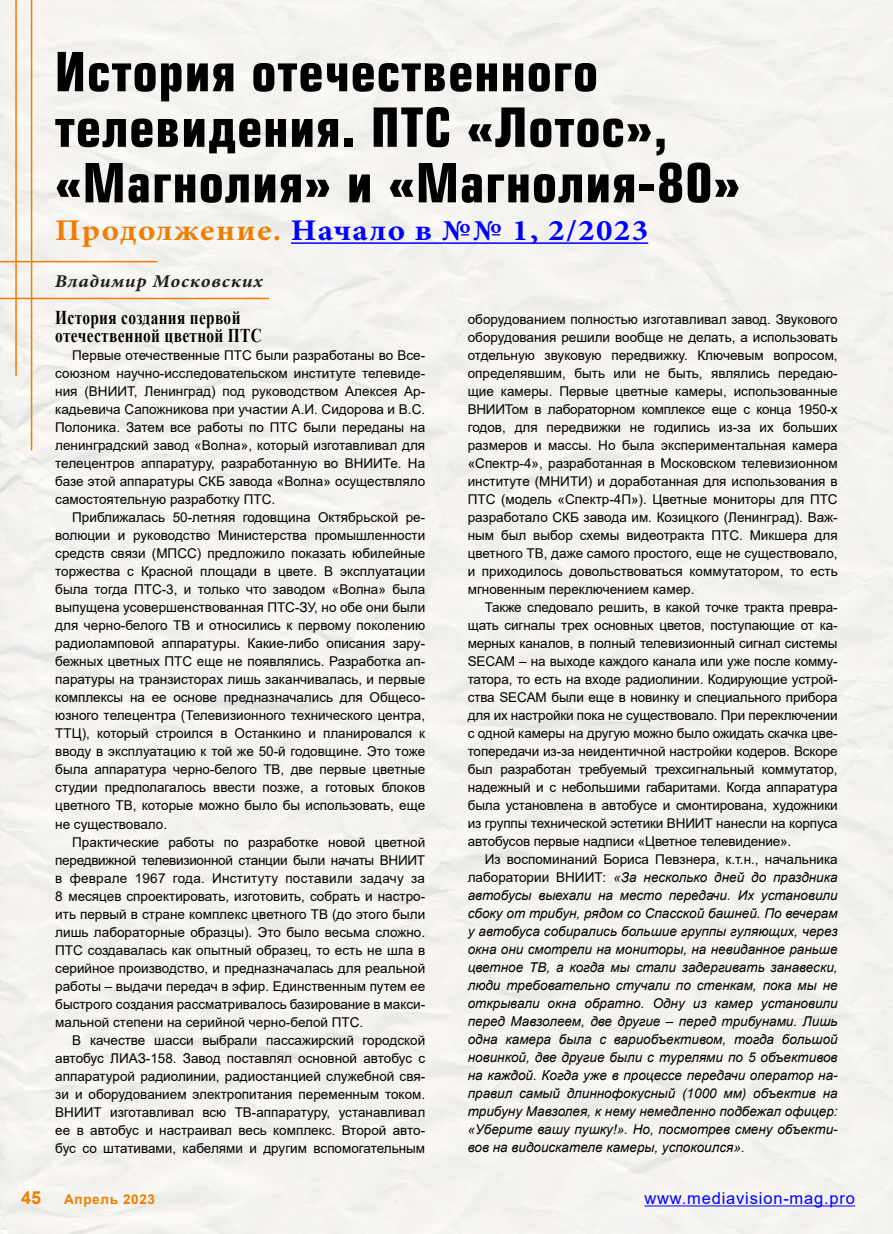
<style>
.page{position:relative;width:893px;height:1234px;background:#fff}
.page>*{position:absolute;margin:0;border:0;box-sizing:border-box;transform-origin:0 0}
.t1{font:700 52.5px/55.5px "Europe Cond";letter-spacing:.02em;color:#000}
.t2{font:700 30px "Minion Pro";letter-spacing:.04em;color:#00f;scale:1.1 1}
.t3{font:700 19.5px/18px "Times New Roman";letter-spacing:.02em;color:#000;scale:.79 1}
.t4{font:italic 700 18px "Minion Pro";letter-spacing:.04em;color:#1d1d1b;scale:1.1 1}
.t5{font:700 18px "Arial";color:#ef7d00}
.t6{font:16.5px "Arial";letter-spacing:.05em;color:#00f}
.t7{font:13.5px/18px "Arial";color:#000;text-align:justify}
.t8{font:italic 13.5px/18px "Arial";color:#000;text-align:justify}
.t9{font:700 13.5px "Arial";letter-spacing:.05em;color:#ef7d00}
.s1{color:#ef7d00}
.s2{font-style:normal}
</style>
<div class="page">
<div style="left:0;top:0;width:893px;height:1233px;background:#f4f3f0"></div>
<hr style="left:31px;top:0;width:1px;height:450px;background:#ef7d00">
<hr style="left:0;top:298px;width:269px;height:1px;background:#ef7d00">
<hr style="left:15px;top:0;width:2px;height:376px;background:#ef7d00">
<hr style="left:0;top:261px;width:157px;height:1px;background:#ef7d00">
<hr style="left:291px;top:242px;width:357px;height:2px;background:#00f">
<hr style="left:644px;top:1205px;width:211px;height:1px;background:#00f">
<h1 class="t1" style="left:55px;top:43px;width:687px">История отечественного телевидения. ПТС «Лотос», «Магнолия» и «Магнолия-80»</h1>
<h2 class="t2" style="left:55px;top:209px;width:540px"><span class="s1">Продолжение.</span> Начало в №№ 1, 2/2023</h2>
<h3 class="t4" style="left:55px;top:268px;width:191px">Владимир Московских</h3>
<h3 class="t3" style="left:55px;top:308px;width:263px">История создания первой отечественной цветной ПТС</h3>
<p class="t7" style="left:55px;top:346px;width:371px;text-indent:17px">Первые отечественные ПТС были разработаны во Все&shy;союзном научно-исследовательском институте телевиде&shy;ния (ВНИИТ, Ленинград) под руководством Алексея Ар&shy;кадьевича Сапожникова при участии А.И. Сидорова и B.C.<br>Полоника. Затем все работы по ПТС были переданы на ленинградский завод «Волна», который изготавливал для телецентров аппаратуру, разработанную во ВНИИТе. На базе этой аппаратуры СКБ завода «Волна» осуществляло самостоятельную разработку ПТС.</p>
<p class="t7" style="left:55px;top:508px;width:371px;text-indent:17px">Приближалась 50-летняя годовщина Октябрьской ре&shy;волюции и руководство Министерства промышленности средств связи (МПСС) предложило показать юбилейные торжества с Красной площади в цвете. В эксплуатации была тогда ПТС-3, и только что заводом «Волна» была выпущена усовершенствованная ПТС-ЗУ, но обе они были для черно-белого ТВ и относились к первому поколению радиоламповой аппаратуры. Какие-либо описания зару&shy;бежных цветных ПТС еще не появлялись. Разработка ап&shy;паратуры на транзисторах лишь заканчивалась, и первые комплексы на ее основе предназначались для Общесо&shy;юзного телецентра (Телевизионного технического центра, ТТЦ), который строился в Останкино и планировался к вводу в эксплуатацию к той же 50-й годовщине. Это тоже была аппаратура черно-белого ТВ, две первые цветные студии предполагалось ввести позже, а готовых блоков цветного ТВ, которые можно было бы использовать, еще не существовало.</p>
<p class="t7" style="left:55px;top:832px;width:371px;text-indent:17px">Практические работы по разработке новой цветной передвижной телевизионной станции были начаты ВНИИТ в феврале 1967 года. Институту поставили задачу за 8 месяцев спроектировать, изготовить, собрать и настро&shy;ить первый в стране комплекс цветного ТВ (до этого были лишь лабораторные образцы). Это было весьма сложно.<br>ПТС создавалась как опытный образец, то есть не шла в серийное производство, и предназначалась для реальной работы – выдачи передач в эфир. Единственным путем ее быстрого создания рассматривалось базирование в макси&shy;мальной степени на серийной черно-белой ПТС.</p>
<p class="t7" style="left:55px;top:1030px;width:371px;text-indent:17px">В качестве шасси выбрали пассажирский городской автобус ЛИАЗ-158. Завод поставлял основной автобус с аппаратурой радиолинии, радиостанцией служебной свя&shy;зи и оборудованием электропитания переменным током.<br>ВНИИТ изготавливал всю ТВ-аппаратуру, устанавливал ее в автобус и настраивал весь комплекс. Второй авто&shy;бус со штативами, кабелями и другим вспомогательным</p>
<p class="t7" style="left:468px;top:310px;width:371px">оборудованием полностью изготавливал завод. Звукового оборудования решили вообще не делать, а использовать отдельную звуковую передвижку. Ключевым вопросом, определявшим, быть или не быть, являлись передаю&shy;щие камеры. Первые цветные камеры, использованные ВНИИТом в лабораторном комплексе еще с конца 1950-х годов, для передвижки не годились из-за их больших размеров и массы. Но была экспериментальная камера «Спектр-4», разработанная в Московском телевизионном институте (МНИТИ) и доработанная для использования в ПТС (модель «Спектр-4П»). Цветные мониторы для ПТС разработало СКБ завода им. Козицкого (Ленинград). Важ&shy;ным был выбор схемы видеотракта ПТС. Микшера для цветного ТВ, даже самого простого, еще не существовало, и приходилось довольствоваться коммутатором, то есть мгновенным переключением камер.</p>
<p class="t7" style="left:468px;top:598px;width:371px;text-indent:17px">Также следовало решить, в какой точке тракта превра&shy;щать сигналы трех основных цветов, поступающие от ка&shy;мерных каналов, в полный телевизионный сигнал системы SECAM – на выходе каждого канала или уже после комму&shy;татора, то есть на входе радиолинии. Кодирующие устрой&shy;ства SECAM были еще в новинку и специального прибора для их настройки пока не существовало. При переключении с одной камеры на другую можно было ожидать скачка цве&shy;топередачи из-за неидентичной настройки кодеров. Вскоре был разработан требуемый трехсигнальный коммутатор, надежный и с небольшими габаритами. Когда аппаратура была установлена в автобусе и смонтирована, художники из группы технической эстетики ВНИИТ нанесли на корпуса автобусов первые надписи «Цветное телевидение».</p>
<p class="t8" style="left:468px;top:850px;width:371px;text-indent:17px"><span class="s2">Из воспоминаний Бориса Певзнера, к.т.н., начальника лаборатории ВНИИТ:</span> «За несколько дней до праздника автобусы выехали на место передачи. Их установили сбоку от трибун, рядом со Спасской башней. По вечерам у автобуса собирались большие группы гуляющих, через окна они смотрели на мониторы, на невиданное раньше цветное ТВ, а когда мы стали задергивать занавески, люди требовательно стучали по стенкам, пока мы не открывали окна обратно. Одну из камер установили перед Мавзолеем, две другие – перед трибунами. Лишь одна камера была с вариобъективом, тогда большой новинкой, две другие были с турелями по 5 объективов на каждой. Когда уже в процессе передачи оператор на&shy;правил самый длиннофокусный (1000 мм) объектив на трибуну Мавзолея, к нему немедленно подбежал офицер: «Уберите вашу пушку!». Но, посмотрев смену объекти&shy;вов на видоискателе камеры, успокоился»<span class="s2">.</span></p>
<h3 class="t5" style="left:21px;top:1184px;width:22px">45</h3>
<p class="t9" style="left:64px;top:1189px;width:93px">Апрель 2023</p>
<p class="t6" style="left:644px;top:1186px;width:212px">www.mediavision-mag.pro</p>
</div>
